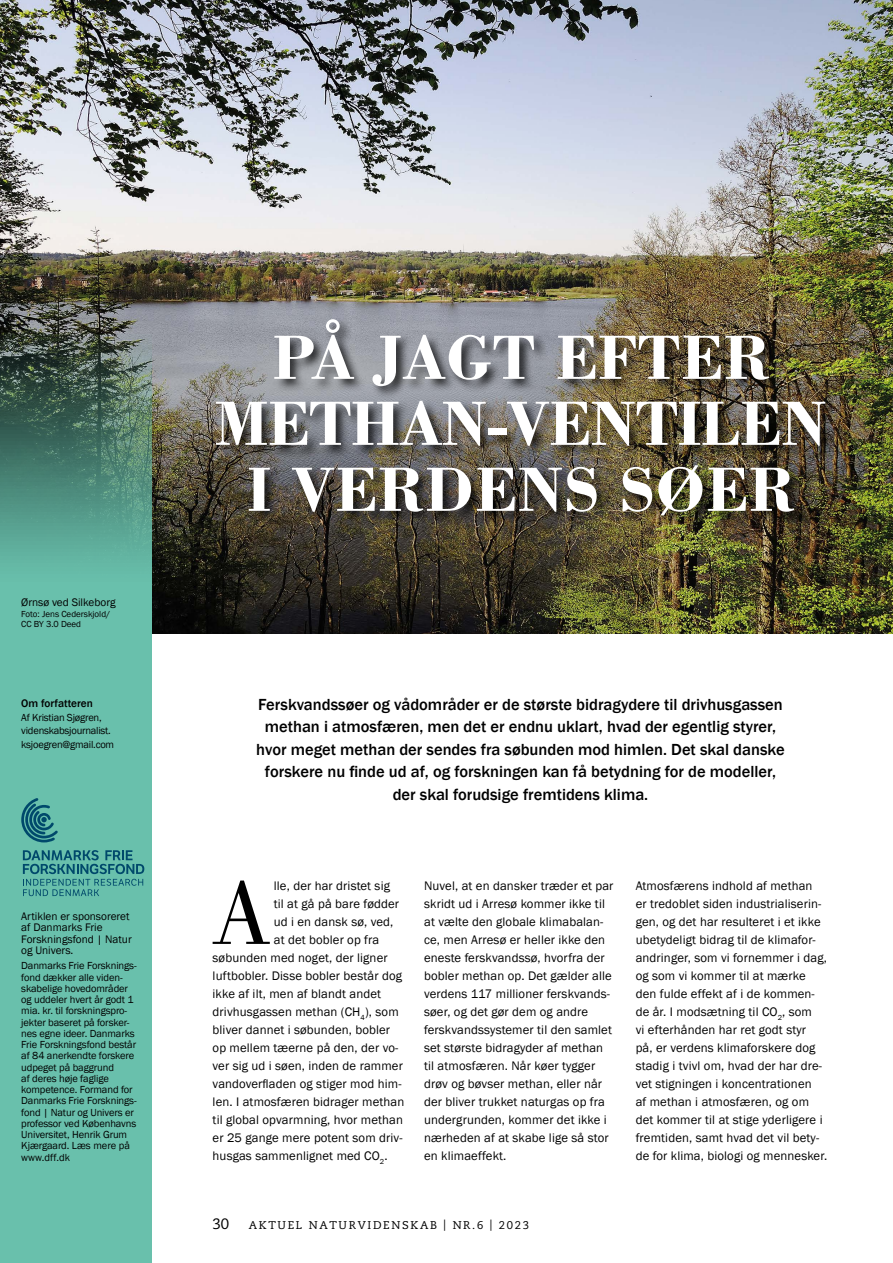
<style>
.page{position:relative;width:893px;height:1263px;background:#fff}
.page>*{position:absolute;margin:0;border:0;box-sizing:border-box;transform-origin:0 0}
.t1{font:93.6px "Bodoni Std";color:#000}
.t2{font:700 64.5px/66px "Bodoni Std";color:#fff;text-align:center}
.t3{font:500 16.5px/22.5px "Franklin Gothic";color:#000;text-align:center}
.t4{font:15px "Caecilia";color:#000}
.t5{font:12.75px/18px "Franklin Gothic";letter-spacing:.01em;color:#000}
.t6{font:11.25px/11.2px "Franklin Gothic";color:#000}
.t7{font:11.25px "Caecilia";letter-spacing:.15em;color:#000}
.t8{font:500 11.25px "Franklin Gothic";color:#000}
.t9{font:10.5px/11.2px "Franklin Gothic";letter-spacing:-.01em;color:#000}
.t10{font:9px/10.5px "Franklin Gothic";color:#000}
</style>
<div class="page">
<img style="left:0;top:0;width:893px;height:633px">
<svg style="left:0;top:334px;width:151px;height:929px;background:#61ae9b"></svg>
<svg style="left:21px;top:798px;width:37px;height:44px;background:#3d8e90"></svg>
<svg style="left:23px;top:850px;width:121px;height:46px;background:#4b9f99"></svg>
<div style="left:214px;top:317px;width:625px;height:212px;background:#000;opacity:.75"></div>
<p class="t6" style="left:21px;top:597px;width:96px">Ørnsø ved Silkeborg</p>
<p class="t10" style="left:21px;top:608px;width:91px">Foto: Jens Cederskjold/<br>CC BY 3.0 Deed</p>
<p class="t8" style="left:21px;top:697px;width:73px">Om forfatteren</p>
<p class="t9" style="left:21px;top:711px;width:94px;line-height:13.5px">Af Kristian Sjøgren, videnskabsjournalist. ksjoegren@gmail.com</p>
<p class="t6" style="left:21px;top:911px;width:112px">Artiklen er sponsoreret af Danmarks Frie<br>Forskningsfond | Natur og Univers.</p>
<p class="t9" style="left:21px;top:960px;width:117px">Danmarks Frie Forsknings&shy;fond dækker alle viden&shy;skabelige hovedområder og uddeler hvert år godt 1 mia. kr. til forskningspro&shy;jekter baseret på forsker&shy;nes egne ideer. Danmarks<br>Frie Forskningsfond består af 84 anerkendte forskere udpeget på baggrund<br>af deres høje faglige kompetence. Formand for<br>Danmarks Frie Forsknings&shy;fond | Natur og Univers er professor ved Københavns<br>Universitet, Henrik Grum<br>Kjærgaard. Læs mere på www.dff.dk</p>
<h2 class="t2" style="left:215px;top:323px;width:614px">PÅ JAGT EFTER<br>METHAN-VENTILEN<br>I VERDENS SØER</h2>
<p class="t3" style="left:256px;top:693px;width:530px">Ferskvandssøer og vådområder er de største bidragydere til drivhusgassen methan i atmosfæren, men det er endnu uklart, hvad der egentlig styrer, hvor meget methan der sendes fra søbunden mod himlen. Det skal danske forskere nu finde ud af, og forskningen kan få betydning for de modeller, der skal forudsige fremtidens klima.</p>
<h1 class="t1" style="left:210px;top:861px;width:64px">A</h1>
<p class="t5" style="left:274px;top:877px;width:118px">lle, der har dristet sig</p>
<p class="t5" style="left:274px;top:895px;width:127px">til at gå på bare fødder</p>
<p class="t5" style="left:274px;top:913px;width:121px">ud i en dansk sø, ved,</p>
<p class="t5" style="left:274px;top:931px;width:107px">at det bobler op fra</p>
<p class="t5" style="left:213px;top:949px;width:177px">søbunden med noget, der ligner</p>
<p class="t5" style="left:213px;top:967px;width:191px">luftbobler. Disse bobler består dog</p>
<p class="t5" style="left:213px;top:985px;width:170px">ikke af ilt, men af blandt andet</p>
<p class="t5" style="left:213px;top:1003px;width:188px">drivhusgassen methan (CH<sub>4</sub>), som</p>
<p class="t5" style="left:213px;top:1021px;width:179px">bliver dannet i søbunden, bobler</p>
<p class="t5" style="left:213px;top:1039px;width:187px">op mellem tæerne på den, der vo-</p>
<p class="t5" style="left:213px;top:1057px;width:192px">ver sig ud i søen, inden de rammer</p>
<p class="t5" style="left:213px;top:1075px;width:190px">vandoverfladen og stiger mod him-</p>
<p class="t5" style="left:213px;top:1093px;width:193px">len. I atmosfæren bidrager methan</p>
<p class="t5" style="left:213px;top:1111px;width:192px">til global opvarmning, hvor methan</p>
<p class="t5" style="left:213px;top:1129px;width:192px">er 25 gange mere potent som driv-</p>
<p class="t5" style="left:213px;top:1147px;width:176px">husgas sammenlignet med CO<sub>2</sub>.</p>
<p class="t5" style="left:424px;top:877px;width:191px">Nuvel, at en dansker træder et par skridt ud i Arresø kommer ikke til at vælte den globale klimabalan&shy;ce, men Arresø er heller ikke den eneste ferskvandssø, hvorfra der bobler methan op. Det gælder alle verdens 117 millioner ferskvands&shy;søer, og det gør dem og andre ferskvandssystemer til den samlet set største bidragyder af methan til atmosfæren. Når køer tygger drøv og bøvser methan, eller når der bliver trukket naturgas op fra undergrunden, kommer det ikke i nærheden af at skabe lige så stor en klimaeffekt.</p>
<p class="t5" style="left:636px;top:877px;width:193px">Atmosfærens indhold af methan<br>er tredoblet siden industrialiserin&shy;gen, og det har resulteret i et ikke ubetydeligt bidrag til de klimafor&shy;andringer, som vi fornemmer i dag, og som vi kommer til at mærke den fulde effekt af i de kommen&shy;de år. I modsætning til CO<sub>2</sub>, som<br>vi efterhånden har ret godt styr<br>på, er verdens klimaforskere dog stadig i tvivl om, hvad der har dre&shy;vet stigningen i koncentrationen<br>af methan i atmosfæren, og om det kommer til at stige yderligere i fremtiden, samt hvad det vil bety&shy;de for klima, biologi og mennesker.</p>
<p class="t4" style="left:213px;top:1215px;width:18px">30</p>
<p class="t7" style="left:249px;top:1218px;width:282px">AKTUEL NATURVIDENSKAB | NR.6 | 2023</p>
</div>
